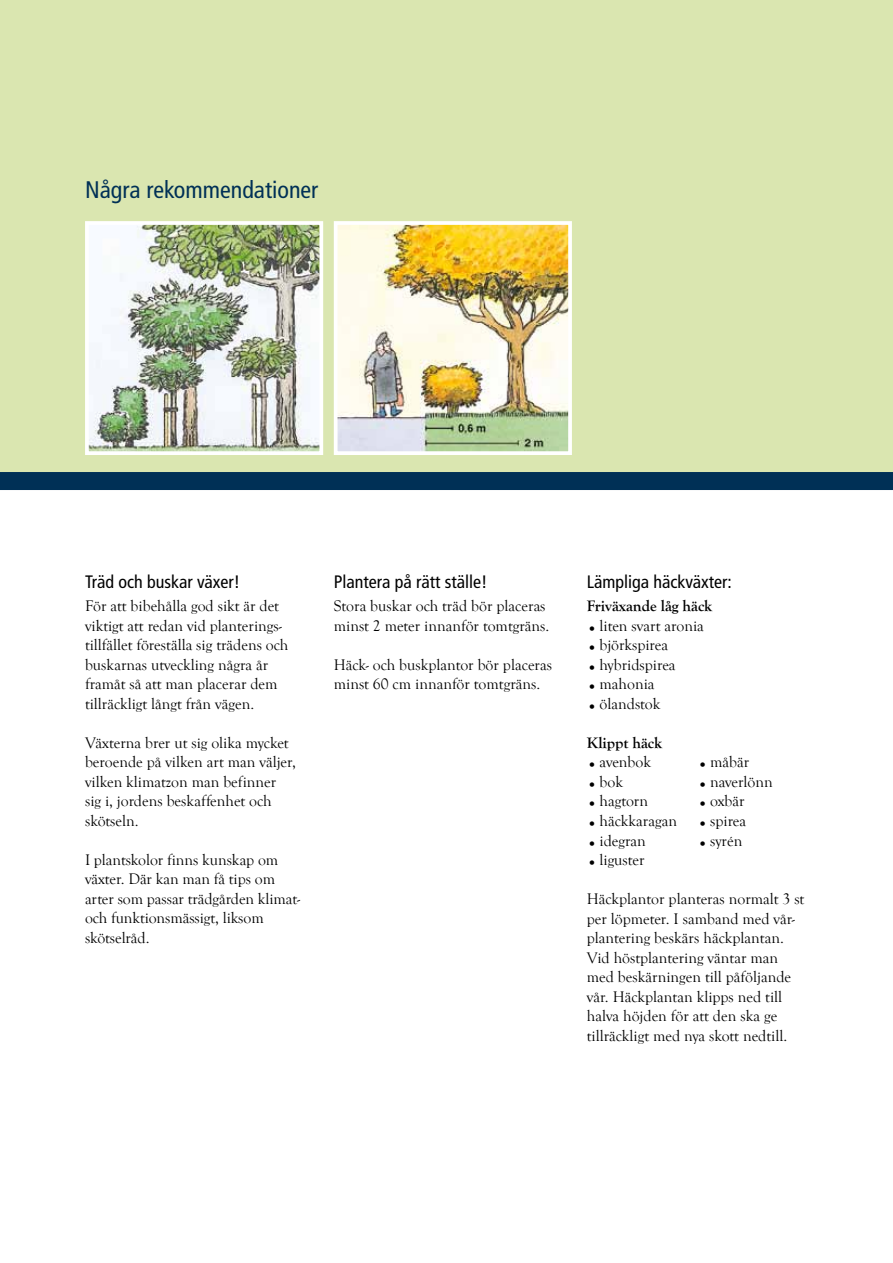
<style>
.page{position:relative;width:893px;height:1263px;background:#fff}
.page>*{position:absolute;margin:0;border:0;box-sizing:border-box;transform-origin:0 0}
.t1{font:condensed 24px "Frutiger LT Std";color:#003056}
.t2{font:condensed 18px "Frutiger LT Std";color:#000}
.t3{font:15.75px/19.5px "Goudy Old Style T";color:#000}
.t4{font:700 15.75px "Goudy Old Style T";color:#000}
</style>
<div class="page">
<div style="left:0;top:0;width:893px;height:472px;background:#dae6b0"></div>
<img style="left:90px;top:226px;width:228px;height:224px">
<div style="left:85px;top:221px;width:238px;height:234px;border:4px solid #fff"></div>
<img style="left:339px;top:226px;width:228px;height:224px">
<div style="left:334px;top:221px;width:238px;height:234px;border:4px solid #fff"></div>
<div style="left:0;top:472px;width:893px;height:18px;background:#003056"></div>
<h1 class="t1" style="left:85px;top:175px;width:235px">Några rekommendationer</h1>
<p class="t2" style="left:85px;top:571px;width:156px">Träd och buskar växer!</p>
<p class="t3" style="left:85px;top:597px;width:205px">För att bibehålla god sikt är det viktigt att redan vid planterings&shy;tillfället föreställa sig trädens och buskarnas utveckling några år framåt så att man placerar dem tillräckligt långt från vägen.</p>
<p class="t3" style="left:85px;top:733px;width:212px">Växterna brer ut sig olika mycket beroende på vilken art man väljer, vilken klimatzon man befinner sig i, jordens beskaffenhet och skötseln.</p>
<p class="t3" style="left:85px;top:850px;width:217px">I plantskolor finns kunskap om växter. Där kan man få tips om arter som passar trädgården klimat&shy;och funktionsmässigt, liksom skötselråd.</p>
<p class="t2" style="left:334px;top:571px;width:155px">Plantera på rätt ställe!</p>
<p class="t3" style="left:334px;top:597px;width:217px">Stora buskar och träd bör placeras minst 2 meter innanför tomtgräns.</p>
<p class="t3" style="left:334px;top:655px;width:220px">Häck- och buskplantor bör placeras minst 60 cm innanför tomtgräns.</p>
<p class="t2" style="left:587px;top:571px;width:146px">Lämpliga häckväxter:</p>
<p class="t4" style="left:587px;top:597px;width:127px">Friväxande låg häck</p>
<p class="t3" style="left:587px;top:616px;width:119px">•liten svart aronia</p>
<p class="t3" style="left:587px;top:636px;width:83px">•björkspirea</p>
<p class="t3" style="left:587px;top:655px;width:90px">•hybridspirea</p>
<p class="t3" style="left:587px;top:675px;width:69px">•mahonia</p>
<p class="t3" style="left:587px;top:694px;width:75px">•ölandstok</p>
<p class="t4" style="left:587px;top:734px;width:77px">Klippt häck</p>
<p class="t3" style="left:587px;top:753px;width:66px">•avenbok</p>
<p class="t3" style="left:697px;top:753px;width:53px">•måbär</p>
<p class="t3" style="left:587px;top:772px;width:38px">•bok</p>
<p class="t3" style="left:697px;top:772px;width:77px">•naverlönn</p>
<p class="t3" style="left:587px;top:792px;width:63px">•hagtorn</p>
<p class="t3" style="left:697px;top:792px;width:49px">•oxbär</p>
<p class="t3" style="left:587px;top:811px;width:92px">•häckkaragan</p>
<p class="t3" style="left:697px;top:811px;width:50px">•spirea</p>
<p class="t3" style="left:587px;top:831px;width:61px">•idegran</p>
<p class="t3" style="left:697px;top:831px;width:46px">•syrén</p>
<p class="t3" style="left:587px;top:850px;width:59px">•liguster</p>
<p class="t3" style="left:587px;top:889px;width:219px">Häckplantor planteras normalt 3 st per löpmeter. I samband med vår&shy;plantering beskärs häckplantan.<br>Vid höstplantering väntar man med beskärningen till påföljande vår. Häckplantan klipps ned till halva höjden för att den ska ge tillräckligt med nya skott nedtill.</p>
</div>
